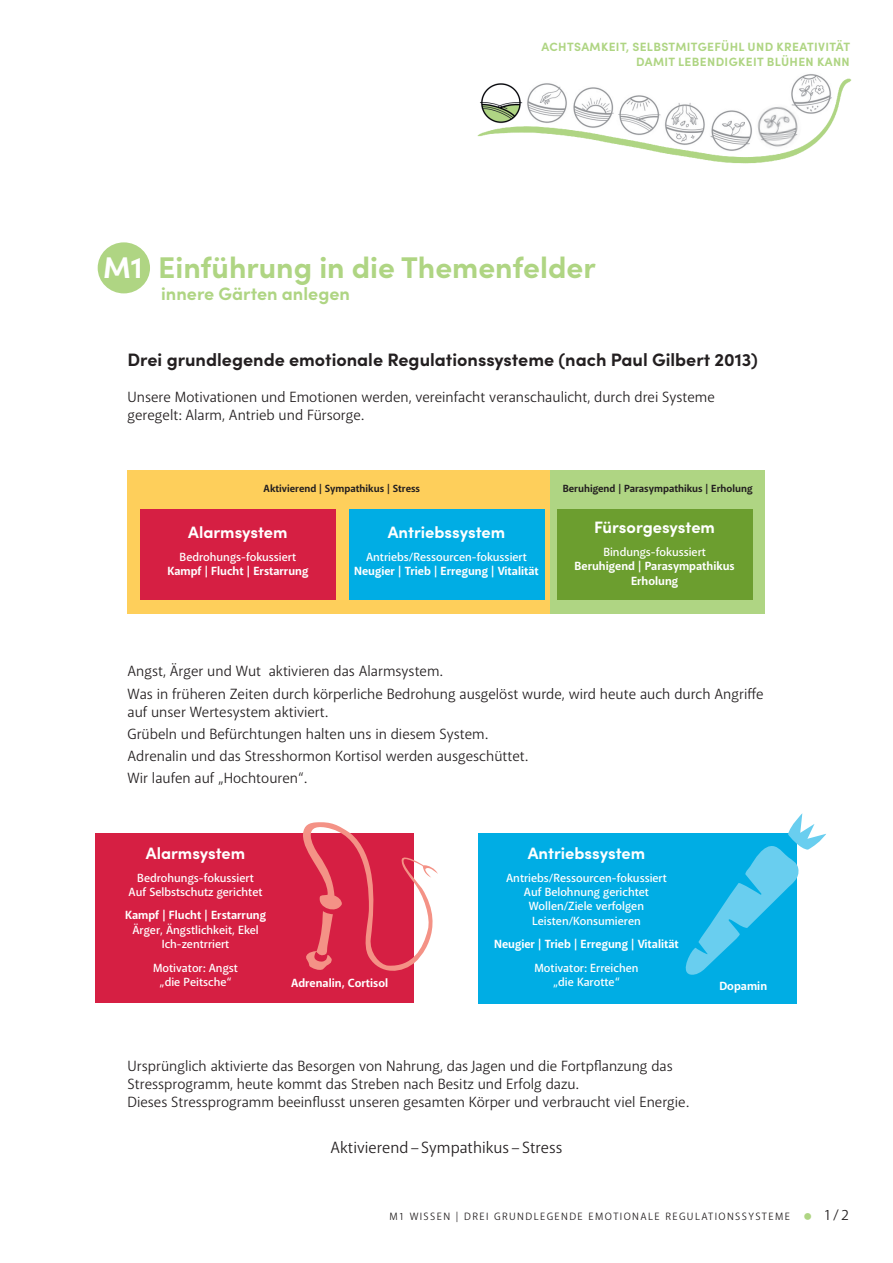
<style>
.page{position:relative;width:893px;height:1263px;background:#fff}
.page>*{position:absolute;margin:0;border:0;box-sizing:border-box;transform-origin:0 0}
.t1{font:700 30px "Sofia Pro";color:#afd583}
.t2{font:700 18px "Sofia Pro";color:#231f20}
.t3{font:700 18px "Sofia Pro";color:#afd583}
.t4{font:700 16.5px "Sofia Pro";color:#fff}
.t5{font:16.5px "Akagi Pro";color:#231f20}
.t6{font:15px/22.2px "Akagi Pro";color:#231f20}
.t7{font:15px "Anago";color:#231f20}
.t8{font:600 12px/14.4px "Akagi Pro";color:#fff;text-align:center}
.t9{font:700 12px/14.4px "Akagi Pro";color:#fff;text-align:center}
.t10{font:700 12px/14.4px "Sofia Pro";letter-spacing:.03em;color:#afd583;text-align:right}
.t11{font:700 10.5px "Akagi Pro";color:#231f20}
.t12{font:10.5px "Anago";letter-spacing:.13em;color:#231f20}
.s1{color:#fff}
</style>
<div class="page">
<div style="left:98px;top:242px;width:52px;height:51px;background:#afd583;border-radius:50%"></div>
<div style="left:95px;top:833px;width:319px;height:169px;background:#d61f43"></div>
<svg style="left:303px;top:822px;width:135px;height:149px"></svg>
<div style="left:336px;top:470px;width:429px;height:143px;background:#afd583"></div>
<div style="left:128px;top:470px;width:422px;height:143px;background:#fecf5b"></div>
<div style="left:140px;top:509px;width:196px;height:90px;background:#d61f43"></div>
<div style="left:349px;top:509px;width:195px;height:90px;background:#00ade4"></div>
<div style="left:557px;top:509px;width:195px;height:90px;background:#6c9e2f"></div>
<img style="left:477px;top:78px;width:375px;height:86px">
<img style="left:478px;top:80px;width:46px;height:46px;border-radius:23px">
<img style="left:788px;top:71px;width:46px;height:46px;border-radius:23px">
<img style="left:616px;top:92px;width:46px;height:46px;border-radius:23px">
<img style="left:755px;top:104px;width:46px;height:46px;border-radius:23px">
<img style="left:708px;top:107px;width:47px;height:46px;border-radius:23px">
<img style="left:662px;top:101px;width:46px;height:46px;border-radius:23px">
<img style="left:524px;top:80px;width:46px;height:46px;border-radius:23px">
<img style="left:570px;top:84px;width:46px;height:47px;border-radius:23px">
<div style="left:478px;top:833px;width:319px;height:170px;background:#00ade4"></div>
<svg style="left:685px;top:813px;width:141px;height:162px"></svg>
<p class="t10" style="left:541px;top:39px;width:310px">ACHTSAMKEIT, SELBSTMITGEFÜHL UND KREATIVITÄT<br>DAMIT LEBENDIGKEIT BLÜHEN KANN</p>
<h1 class="t1" style="left:103px;top:244px;width:494px"><span class="s1">M1</span> Einführung in die Themenfelder</h1>
<p class="t3" style="left:161px;top:279px;width:190px">innere Gärten anlegen</p>
<p class="t2" style="left:128px;top:346px;width:632px">Drei grundlegende emotionale Regulationssysteme (nach Paul Gilbert 2013)</p>
<p class="t6" style="left:128px;top:388px;width:589px;line-height:18px">Unsere Motivationen und Emotionen werden, vereinfacht veranschaulicht, durch drei Systeme geregelt: Alarm, Antrieb und Fürsorge.</p>
<p class="t11" style="left:264px;top:482px;width:158px">Aktivierend | Sympathikus | Stress</p>
<p class="t11" style="left:563px;top:482px;width:191px">Beruhigend | Parasympathikus | Erholung</p>
<p class="t4" style="left:188px;top:520px;width:101px">Alarmsystem</p>
<p class="t8" style="left:180px;top:550px;width:118px">Bedrohungs-fokussiert</p>
<p class="t9" style="left:167px;top:564px;width:142px">Kampf | Flucht | Erstarrung</p>
<p class="t4" style="left:388px;top:520px;width:119px">Antriebssystem</p>
<p class="t8" style="left:366px;top:550px;width:162px">Antriebs/Ressourcen-fokussiert</p>
<p class="t9" style="left:354px;top:564px;width:186px">Neugier | Trieb | Erregung | Vitalität</p>
<p class="t4" style="left:594px;top:514px;width:122px">Fürsorgesystem</p>
<p class="t8" style="left:603px;top:545px;width:104px">Bindungs-fokussiert</p>
<p class="t9" style="left:575px;top:559px;width:162px">Beruhigend | Parasympathikus<br>Erholung</p>
<p class="t6" style="left:128px;top:660px;width:637px">Angst, Ärger und Wut aktivieren das Alarmsystem.<br>Was in früheren Zeiten durch körperliche Bedrohung ausgelöst wurde, wird heute auch durch Angriffe</p>
<p class="t6" style="left:128px;top:701px;width:402px">auf unser Wertesystem aktiviert.<br>Grübeln und Befürchtungen halten uns in diesem System.<br>Adrenalin und das Stresshormon Kortisol werden ausgeschüttet.<br>Wir laufen auf „Hochtouren“.</p>
<p class="t4" style="left:146px;top:840px;width:101px">Alarmsystem</p>
<p class="t8" style="left:129px;top:870px;width:135px">Bedrohungs-fokussiert<br>Auf Selbstschutz gerichtet</p>
<p class="t9" style="left:125px;top:908px;width:142px">Kampf | Flucht | Erstarrung</p>
<p class="t8" style="left:132px;top:923px;width:128px">Ärger, Ängstlichkeit, Ekel<br>Ich-zentrriert</p>
<p class="t8" style="left:153px;top:960px;width:86px">Motivator: Angst „die Peitsche“</p>
<p class="t9" style="left:291px;top:976px;width:99px">Adrenalin, Cortisol</p>
<p class="t4" style="left:528px;top:840px;width:119px">Antriebssystem</p>
<p class="t8" style="left:506px;top:870px;width:162px">Antriebs/Ressourcen-fokussiert<br>Auf Belohnung gerichtet<br>Wollen/Ziele verfolgen<br>Leisten/Konsumieren</p>
<p class="t9" style="left:494px;top:937px;width:186px">Neugier | Trieb | Erregung | Vitalität</p>
<p class="t8" style="left:534px;top:960px;width:105px">Motivator: Erreichen „die Karotte“</p>
<p class="t6" style="left:128px;top:1057px;width:563px;line-height:18px">Ursprünglich aktivierte das Besorgen von Nahrung, das Jagen und die Fortpflanzung das<br>Stressprogramm, heute kommt das Streben nach Besitz und Erfolg dazu.<br>Dieses Stressprogramm beeinflusst unseren gesamten Körper und verbraucht viel Energie.</p>
<p class="t5" style="left:331px;top:1137px;width:233px">Aktivierend – Sympathikus – Stress</p>
<p class="t9" style="left:719px;top:979px;width:49px">Dopamin</p>
<p class="t12" style="left:389px;top:1209px;width:402px">M1 WISSEN | DREI GRUNDLEGENDE EMOTIONALE REGULATIONSSYSTEME</p>
<p class="t7" style="left:824px;top:1205px;width:26px">1 / 2</p>
</div>
